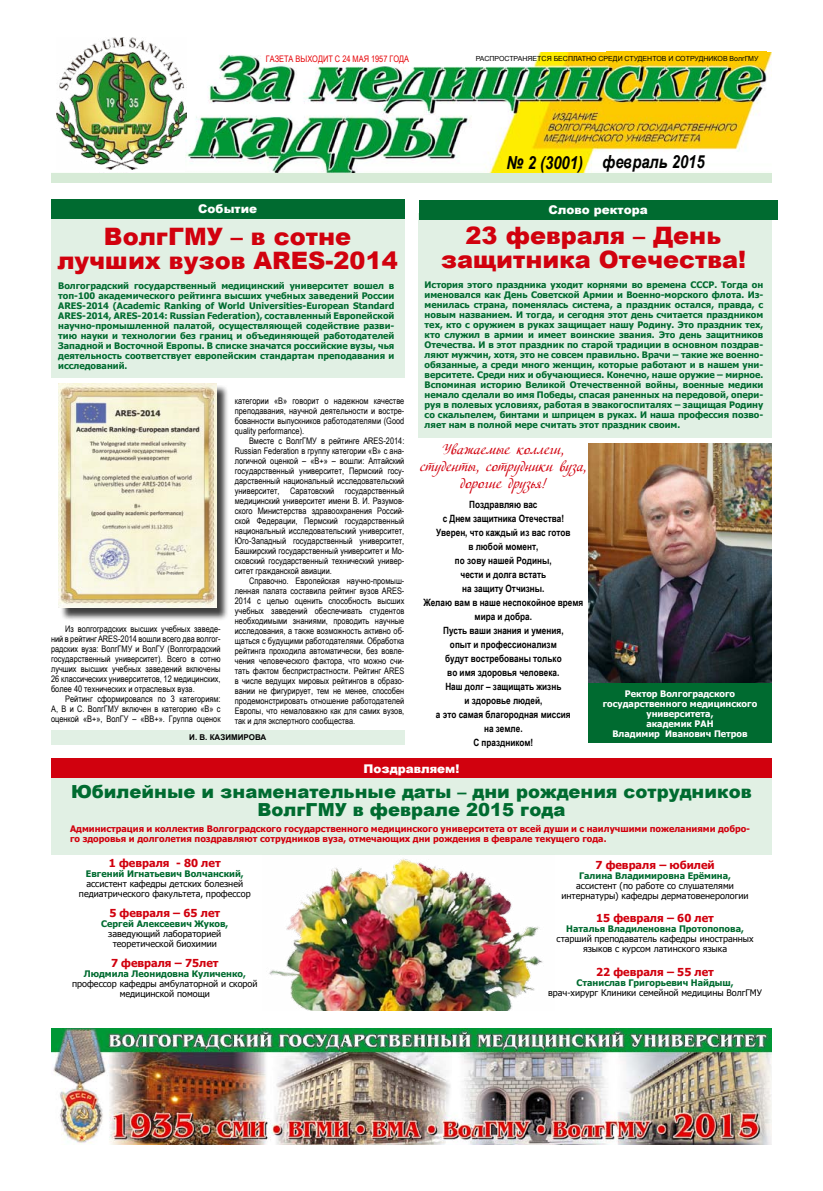
<style>
.page{position:relative;width:823px;height:1191px;background:#fff}
.page>*{position:absolute;margin:0;border:0;box-sizing:border-box;transform-origin:0 0}
.t1{font:900 24px/24px "Arial";color:#d1010e;text-align:center}
.t2{font:900 18px/18px "Arial";color:#006b30;text-align:center}
.t3{font:italic 700 18px "Arial Narrow";color:#000}
.t4{font:14px/16.8px "Adventure";color:#d1010e;text-align:center}
.t5{font:900 12px "Arial";color:#fff}
.t6{font:700 11px "Tahoma";color:#d1010e}
.t7{font:700 10px/14px "Arial Narrow";color:#000;text-align:center}
.t8{font:9px/10px "Arial Narrow";color:#000;text-align:justify}
.t9{font:700 9px/10px "Tahoma";color:#006b30;text-align:justify}
.t10{font:9px/10px "Tahoma";color:#000;text-align:center}
.t11{font:700 9px/10px "Tahoma";color:#d1010e}
.t12{font:700 9px/10px "Tahoma";color:#fff;text-align:center}
.t13{font:9px "Arial Narrow";color:#e60005}
.t14{font:700 8px "Arial";color:#000}
.t15{font:7px "Arial";color:#000}
</style>
<div class="page">
<div style="left:51px;top:768px;width:720px;height:86px;background:#e1f0e4"></div>
<div style="left:418px;top:213px;width:353px;height:224px;background:#e1f0e4"></div>
<div style="left:51px;top:209px;width:353px;height:169px;background:#e1f0e4"></div>
<img style="left:186px;top:51px;width:585px;height:122px">
<div style="left:310px;top:46px;width:193px;height:20px;background:#fff"></div>
<svg style="left:502px;top:156px;width:85px;height:17px"></svg>
<div style="left:605px;top:51px;width:161px;height:10px;background:#fcca00"></div>
<div style="left:51px;top:173px;width:720px;height:10px;background:#d7ebd7"></div>
<img style="left:56px;top:38px;width:130px;height:132px">
<img style="left:51px;top:1028px;width:720px;height:116px">
<div style="left:51px;top:199px;width:353px;height:19px;background:#006b30"></div>
<div style="left:51px;top:730px;width:353px;height:14px;background:#e1f0e4"></div>
<div style="left:60px;top:385px;width:169px;height:235px;background:#000;opacity:.75"></div>
<img style="left:59px;top:383px;width:157px;height:225px">
<div style="left:418px;top:200px;width:359px;height:20px;background:#006b30"></div>
<img style="left:588px;top:443px;width:183px;height:240px">
<div style="left:51px;top:758px;width:720px;height:20px;background:#d1010e"></div>
<img style="left:262px;top:854px;width:292px;height:156px">
<div style="left:587px;top:683px;width:184px;height:60px;background:#006b30"></div>
<p class="t13" style="left:265px;top:53px;width:145px">ГАЗЕТА ВЫХОДИТ С 24 МАЯ 1957 ГОДА</p>
<p class="t15" style="left:475px;top:54px;width:284px">РАСПРОСТРАНЯЕТСЯ БЕСПЛАТНО СРЕДИ СТУДЕНТОВ И СОТРУДНИКОВ ВолгГМУ</p>
<h3 class="t5" style="left:198px;top:200px;width:60px">Событие</h3>
<h1 class="t1" style="left:57px;top:223px;width:341px">ВолгГМУ – в сотне лучших вузов ARES-2014</h1>
<p class="t9" style="left:58px;top:280px;width:337px">Волгоградский государственный медицинский университет вошел в топ-100 академического рейтинга высших учебных заведений России ARES-2014 (Academic Ranking of World Universities-European Standard ARES-2014, ARES-2014: Russian Federation), составленный Европейской научно-промышленной палатой, осуществляющей содействие разви&shy;тию науки и технологии без границ и объединяющей работодателей Западной и Восточной Европы. В списке значатся российские вузы, чья деятельность соответствует европейским стандартам преподавания и исследований.</p>
<p class="t8" style="left:235px;top:395px;width:171px">категории «В» говорит о надежном качестве преподавания, научной деятельности и востре&shy;бованности выпускников работодателями (Good quality performance).</p>
<p class="t8" style="left:235px;top:435px;width:171px;text-indent:14px">Вместе с ВолгГМУ в рейтинге ARES-2014:<br>Russian Federation в группу категории «В» с ана&shy;логичной оценкой – «В+» – вошли: Алтайский государственный университет, Пермский госу&shy;дарственный национальный исследовательский университет, Саратовский государственный медицинский университет имени В. И. Разумов&shy;ского Министерства здравоохранения Россий&shy;ской Федерации, Пермский государственный национальный исследовательский университет, Юго-Западный государственный университет, Башкирский государственный университет и Мо&shy;сковский государственный технический универ&shy;ситет гражданской авиации.</p>
<p class="t8" style="left:235px;top:575px;width:171px;text-indent:14px">Справочно. Европейская научно-промыш&shy;ленная палата составила рейтинг вузов ARES-2014 с целью оценить способность высших учебных заведений обеспечивать студентов необходимыми знаниями, проводить научные исследования, а также возможность активно об&shy;щаться с будущими работодателями. Обработка рейтинга проходила автоматически, без вовле&shy;чения человеческого фактора, что можно счи&shy;тать фактом беспристрастности. Рейтинг ARES в числе ведущих мировых рейтингов в образо&shy;вании не фигурирует, тем не менее, способен продемонстрировать отношение работодателей Европы, что немаловажно как для самих вузов, так и для экспертного сообщества.</p>
<p class="t14" style="left:189px;top:732px;width:78px">И. В. КАЗИМИРОВА</p>
<p class="t8" style="left:51px;top:623px;width:171px;text-indent:14px">Из волгоградских высших учебных заведе&shy;ний в рейтинг ARES-2014 вошли всего два волгог&shy;радских вуза: ВолгГМУ и ВолГУ (Волгоградский государственный университет). Всего в сотню лучших высших учебных заведений включены 26 классических университетов, 12 медицинских, более 40 технических и отраслевых вуза.</p>
<p class="t8" style="left:51px;top:693px;width:171px;text-indent:14px">Рейтинг сформировался по 3 категориям:<br>A, B и C. ВолгГМУ включен в категорию «В» с оценкой «В+», ВолГУ – «BB+». Группа оценок</p>
<h2 class="t3" style="left:506px;top:148px;width:199px">№ 2 (3001) февраль 2015</h2>
<h3 class="t5" style="left:548px;top:201px;width:101px">Слово ректора</h3>
<h1 class="t1" style="left:440px;top:223px;width:307px">23 февраля – День защитника Отечества!</h1>
<p class="t9" style="left:424px;top:279px;width:340px">История этого праздника уходит корнями во времена CCСР. Тогда он именовался как День Советской Армии и Военно-морского флота. Из&shy;менилась страна, поменялась система, а праздник остался, правда, с новым названием. И тогда, и сегодня этот день считается праздником тех, кто с оружием в руках защищает нашу Родину. Это праздник тех, кто служил в армии и имеет воинские звания. Это день защитников Отечества. И в этот праздник по старой традиции в основном поздрав&shy;ляют мужчин, хотя, это не совсем правильно. Врачи – такие же военно&shy;обязанные, а среди много женщин, которые работают и в нашем уни&shy;верситете. Среди них и обучающиеся. Конечно, наше оружие – мирное.<br>Вспоминая историю Великой Отечественной войны, военные медики немало сделали во имя Победы, спасая раненных на передовой, опери&shy;руя в полевых условиях, работая в эвакогоспиталях – защищая Родину со скальпелем, бинтами и шприцем в руках. И наша профессия позво&shy;ляет нам в полной мере считать этот праздник своим.</p>
<h3 class="t4" style="left:420px;top:442px;width:168px">Уважаемые коллеги, студенты, сотрудники вуза, дорогие друзья!</h3>
<p class="t7" style="left:423px;top:496px;width:161px">Поздравляю вас<br>с Днем защитника Отечества!<br>Уверен, что каждый из вас готов<br>в любой момент,<br>по зову нашей Родины,<br>чести и долга встать<br>на защиту Отчизны.<br>Желаю вам в наше неспокойное время мира и добра.<br>Пусть ваши знания и умения,<br>опыт и профессионализм<br>будут востребованы только<br>во имя здоровья человека.<br>Наш долг – защищать жизнь<br>и здоровье людей,<br>а это самая благородная миссия<br>на земле.<br>С праздником!</p>
<p class="t12" style="left:602px;top:688px;width:156px">Ректор Волгоградского государственного медицинского университета,<br>академик РАН<br>Владимир Иванович Петров</p>
<h3 class="t5" style="left:363px;top:759px;width:97px">Поздравляем!</h3>
<h2 class="t2" style="left:71px;top:782px;width:682px">Юбилейные и знаменательные даты – дни рождения сотрудников<br>ВолгГМУ в феврале 2015 года</h2>
<p class="t11" style="left:70px;top:823px;width:681px">Администрация и коллектив Волгоградского государственного медицинского университета от всей души и с наилучшими пожеланиями добро&shy;го здоровья и долголетия поздравляют сотрудников вуза, отмечающих дни рождения в феврале текущего года.</p>
<p class="t6" style="left:595px;top:857px;width:121px">7 февраля – юбилей</p>
<p class="t9" style="left:578px;top:870px;width:153px">Галина Владимировна Ерёмина,</p>
<p class="t10" style="left:561px;top:880px;width:189px">ассистент (по работе со слушателями интернатуры) кафедры дерматовенерологии</p>
<p class="t6" style="left:595px;top:910px;width:119px">15 февраля – 60 лет</p>
<p class="t9" style="left:566px;top:923px;width:179px">Наталья Владиленовна Протопопова,</p>
<p class="t10" style="left:556px;top:933px;width:198px">старший пpеподаватель кафедры иностранных языков с курсом латинского языка</p>
<p class="t6" style="left:595px;top:963px;width:119px">22 февраля – 55 лет</p>
<p class="t9" style="left:576px;top:976px;width:158px">Станислав Григорьевич Найдыш,</p>
<p class="t10" style="left:547px;top:987px;width:215px">врач-хирург Клиники семейной медицины ВолгГМУ</p>
<p class="t6" style="left:109px;top:855px;width:113px">1 февраля - 80 лет</p>
<p class="t9" style="left:86px;top:868px;width:159px">Евгений Игнатьевич Волчанский,</p>
<p class="t10" style="left:79px;top:878px;width:173px">ассистент кафедры детских болезней педиатрического факультета, профессор</p>
<p class="t6" style="left:109px;top:905px;width:112px">5 февраля – 65 лет</p>
<p class="t9" style="left:101px;top:918px;width:128px">Сергей Алексеевич Жуков,</p>
<p class="t10" style="left:108px;top:928px;width:114px">заведующий лабораторией теоретической биохимии</p>
<p class="t6" style="left:111px;top:955px;width:109px">7 февраля – 75лет</p>
<p class="t9" style="left:84px;top:968px;width:163px">Людмила Леонидовна Куличенко,</p>
<p class="t10" style="left:72px;top:978px;width:187px">профессор кафедры амбулаторной и скорой медицинской помощи</p>
</div>
